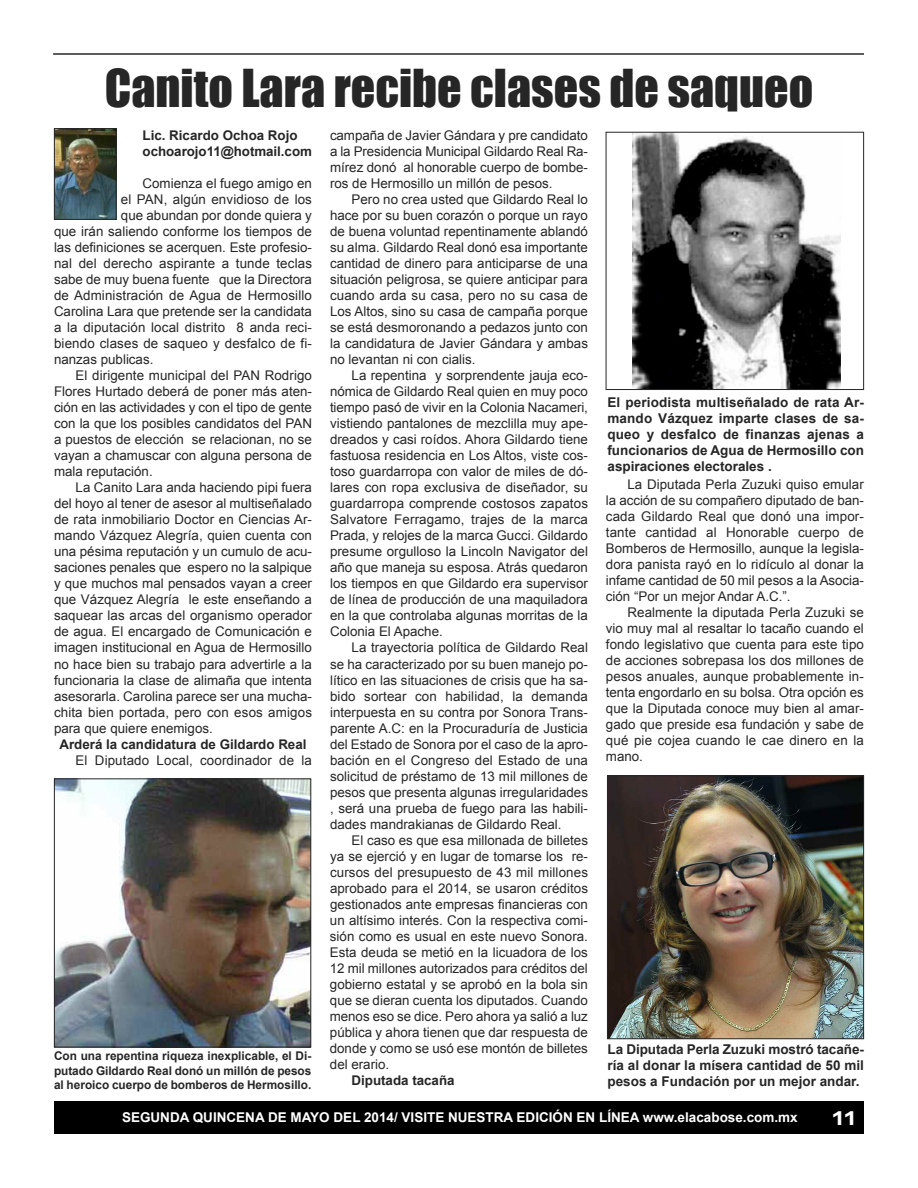
<style>
.page{position:relative;width:918px;height:1188px;background:#fff}
.page>*{position:absolute;margin:0;border:0;box-sizing:border-box;transform-origin:0 0}
.t1{font:48px "Impact";color:#272627}
.t2{font:700 18px "Antique Olive";color:#fff}
.t3{font:700 13.5px/16.2px "Arial";color:#272627;text-align:justify}
.t4{font:700 13.5px "Arial";color:#fff}
.t5{font:13.35px/16px "Arial";color:#272627;text-align:justify}
.t6{font:700 13.35px/16px "Arial";color:#272627}
.t7{font:700 12px/14.4px "Arial";color:#272627;text-align:justify}
</style>
<div class="page">
<div style="left:54px;top:1102px;width:810px;height:32px;background:#000"></div>
<hr style="left:53px;top:53px;width:811px;height:2px;background:#272627">
<img style="left:56px;top:130px;width:58px;height:88px">
<div style="left:54px;top:128px;width:62px;height:92px;border:1px solid #272627"></div>
<img style="left:632px;top:134px;width:209px;height:254px">
<div style="left:606px;top:132px;width:258px;height:258px;border:1px solid #272627"></div>
<img style="left:56px;top:780px;width:253px;height:265px">
<div style="left:54px;top:778px;width:257px;height:269px;border:1px solid #272627"></div>
<img style="left:609px;top:777px;width:253px;height:260px">
<div style="left:607px;top:775px;width:257px;height:264px;border:1px solid #272627"></div>
<h1 class="t1" style="left:105px;top:58px;width:710px">Canito Lara recibe clases de saqueo</h1>
<p class="t6" style="left:143px;top:127px;width:171px">Lic. Ricardo Ochoa Rojo ochoarojo11@hotmail.com</p>
<p class="t5" style="left:143px;top:175px;width:171px">Comienza el fuego amigo en</p>
<p class="t5" style="left:121px;top:191px;width:193px">el PAN, algún envidioso de los</p>
<p class="t5" style="left:121px;top:207px;width:193px">que abundan por donde quiera y</p>
<p class="t5" style="left:54px;top:223px;width:259px">que irán saliendo conforme los tiempos de</p>
<p class="t5" style="left:54px;top:239px;width:259px">las definiciones se acerquen. Este profesio-</p>
<p class="t5" style="left:54px;top:255px;width:259px">nal del derecho aspirante a tunde teclas</p>
<p class="t5" style="left:54px;top:271px;width:259px">sabe de muy buena fuente que la Directora</p>
<p class="t5" style="left:54px;top:287px;width:259px">de Administración de Agua de Hermosillo</p>
<p class="t5" style="left:54px;top:303px;width:259px">Carolina Lara que pretende ser la candidata</p>
<p class="t5" style="left:54px;top:319px;width:259px">a la diputación local distrito 8 anda reci-</p>
<p class="t5" style="left:54px;top:335px;width:259px">biendo clases de saqueo y desfalco de fi-</p>
<p class="t5" style="left:54px;top:351px;width:101px">nanzas publicas.</p>
<p class="t5" style="left:76px;top:367px;width:238px">El dirigente municipal del PAN Rodrigo</p>
<p class="t5" style="left:54px;top:384px;width:259px">Flores Hurtado deberá de poner más aten-</p>
<p class="t5" style="left:54px;top:400px;width:259px">ción en las actividades y con el tipo de gente</p>
<p class="t5" style="left:54px;top:416px;width:259px">con la que los posibles candidatos del PAN</p>
<p class="t5" style="left:54px;top:432px;width:259px">a puestos de elección se relacionan, no se</p>
<p class="t5" style="left:54px;top:448px;width:259px">vayan a chamuscar con alguna persona de</p>
<p class="t5" style="left:54px;top:464px;width:100px">mala reputación.</p>
<p class="t5" style="left:76px;top:480px;width:238px">La Canito Lara anda haciendo pipi fuera</p>
<p class="t5" style="left:54px;top:496px;width:259px">del hoyo al tener de asesor al multiseñalado</p>
<p class="t5" style="left:54px;top:512px;width:259px">de rata inmobiliario Doctor en Ciencias Ar-</p>
<p class="t5" style="left:54px;top:528px;width:259px">mando Vázquez Alegría, quien cuenta con</p>
<p class="t5" style="left:54px;top:544px;width:259px">una pésima reputación y un cumulo de acu-</p>
<p class="t5" style="left:54px;top:560px;width:259px">saciones penales que espero no la salpique</p>
<p class="t5" style="left:54px;top:576px;width:259px">y que muchos mal pensados vayan a creer</p>
<p class="t5" style="left:54px;top:592px;width:259px">que Vázquez Alegría le este enseñando a</p>
<p class="t5" style="left:54px;top:608px;width:259px">saquear las arcas del organismo operador</p>
<p class="t5" style="left:54px;top:624px;width:259px">de agua. El encargado de Comunicación e</p>
<p class="t5" style="left:54px;top:640px;width:259px">imagen institucional en Agua de Hermosillo</p>
<p class="t5" style="left:54px;top:656px;width:259px">no hace bien su trabajo para advertirle a la</p>
<p class="t5" style="left:54px;top:672px;width:259px">funcionaria la clase de alimaña que intenta</p>
<p class="t5" style="left:54px;top:688px;width:259px">asesorarla. Carolina parece ser una mucha-</p>
<p class="t5" style="left:54px;top:704px;width:259px">chita bien portada, pero con esos amigos</p>
<p class="t5" style="left:54px;top:720px;width:160px">para que quiere enemigos.</p>
<p class="t6" style="left:59px;top:736px;width:249px">Arderá la candidatura de Gildardo Real</p>
<p class="t5" style="left:76px;top:752px;width:238px">El Diputado Local, coordinador de la</p>
<p class="t7" style="left:54px;top:1049px;width:259px">Con una repentina riqueza inexplicable, el Di&shy;putado Gildardo Real donó un millón de pesos al heroico cuerpo de bomberos de Hermosillo.</p>
<p class="t5" style="left:330px;top:127px;width:260px">campaña de Javier Gándara y pre candidato a la Presidencia Municipal Gildardo Real Ra&shy;mírez donó al honorable cuerpo de bombe&shy;ros de Hermosillo un millón de pesos.</p>
<p class="t5" style="left:330px;top:191px;width:260px;text-indent:22px">Pero no crea usted que Gildardo Real lo hace por su buen corazón o porque un rayo de buena voluntad repentinamente ablandó su alma. Gildardo Real donó esa importante cantidad de dinero para anticiparse de una situación peligrosa, se quiere anticipar para cuando arda su casa, pero no su casa de Los Altos, sino su casa de campaña porque se está desmoronando a pedazos junto con la candidatura de Javier Gándara y ambas no levantan ni con cialis.</p>
<p class="t5" style="left:330px;top:367px;width:260px;text-indent:22px">La repentina y sorprendente jauja eco&shy;nómica de Gildardo Real quien en muy poco tiempo pasó de vivir en la Colonia Nacameri, vistiendo pantalones de mezclilla muy ape&shy;dreados y casi roídos. Ahora Gildardo tiene fastuosa residencia en Los Altos, viste cos&shy;toso guardarropa con valor de miles de dó&shy;lares con ropa exclusiva de diseñador, su guardarropa comprende costosos zapatos Salvatore Ferragamo, trajes de la marca Prada, y relojes de la marca Gucci. Gildardo presume orgulloso la Lincoln Navigator del año que maneja su esposa. Atrás quedaron los tiempos en que Gildardo era supervisor de línea de producción de una maquiladora en la que controlaba algunas morritas de la Colonia El Apache.</p>
<p class="t5" style="left:330px;top:640px;width:260px;text-indent:22px">La trayectoria política de Gildardo Real se ha caracterizado por su buen manejo po&shy;lítico en las situaciones de crisis que ha sa&shy;bido sortear con habilidad, la demanda interpuesta en su contra por Sonora Trans&shy;parente A.C: en la Procuraduría de Justicia del Estado de Sonora por el caso de la apro&shy;bación en el Congreso del Estado de una solicitud de préstamo de 13 mil millones de pesos que presenta algunas irregularidades , será una prueba de fuego para las habili&shy;dades mandrakianas de Gildardo Real.</p>
<p class="t5" style="left:330px;top:832px;width:260px;text-indent:22px">El caso es que esa millonada de billetes ya se ejerció y en lugar de tomarse los re&shy;cursos del presupuesto de 43 mil millones aprobado para el 2014, se usaron créditos gestionados ante empresas financieras con un altísimo interés. Con la respectiva comi&shy;sión como es usual en este nuevo Sonora.<br>Esta deuda se metió en la licuadora de los 12 mil millones autorizados para créditos del gobierno estatal y se aprobó en la bola sin que se dieran cuenta los diputados. Cuando menos eso se dice. Pero ahora ya salió a luz pública y ahora tienen que dar respuesta de donde y como se usó ese montón de billetes del erario.</p>
<p class="t6" style="left:352px;top:1072px;width:105px">Diputada tacaña</p>
<p class="t3" style="left:607px;top:394px;width:258px">El periodista multiseñalado de rata Ar&shy;mando Vázquez imparte clases de sa&shy;queo y desfalco de finanzas ajenas a funcionarios de Agua de Hermosillo con aspiraciones electorales .</p>
<p class="t5" style="left:606px;top:476px;width:259px;text-indent:22px">La Diputada Perla Zuzuki quiso emular la acción de su compañero diputado de ban&shy;cada Gildardo Real que donó una impor&shy;tante cantidad al Honorable cuerpo de Bomberos de Hermosillo, aunque la legisla&shy;dora panista rayó en lo ridículo al donar la infame cantidad de 50 mil pesos a la Asocia&shy;ción “Por un mejor Andar A.C.”.</p>
<p class="t5" style="left:606px;top:604px;width:259px;text-indent:22px">Realmente la diputada Perla Zuzuki se vio muy mal al resaltar lo tacaño cuando el fondo legislativo que cuenta para este tipo de acciones sobrepasa los dos millones de pesos anuales, aunque probablemente in&shy;tenta engordarlo en su bolsa. Otra opción es que la Diputada conoce muy bien al amar&shy;gado que preside esa fundación y sabe de qué pie cojea cuando le cae dinero en la mano.</p>
<p class="t3" style="left:607px;top:1041px;width:258px">La Diputada Perla Zuzuki mostró tacañe&shy;ría al donar la mísera cantidad de 50 mil pesos a Fundación por un mejor andar.</p>
<p class="t4" style="left:122px;top:1109px;width:677px">SEGUNDA QUINCENA DE MAYO DEL 2014/ VISITE NUESTRA EDICIÓN EN LÍNEA www.elacabose.com.mx</p>
<h2 class="t2" style="left:832px;top:1106px;width:25px">11</h2>
</div>
